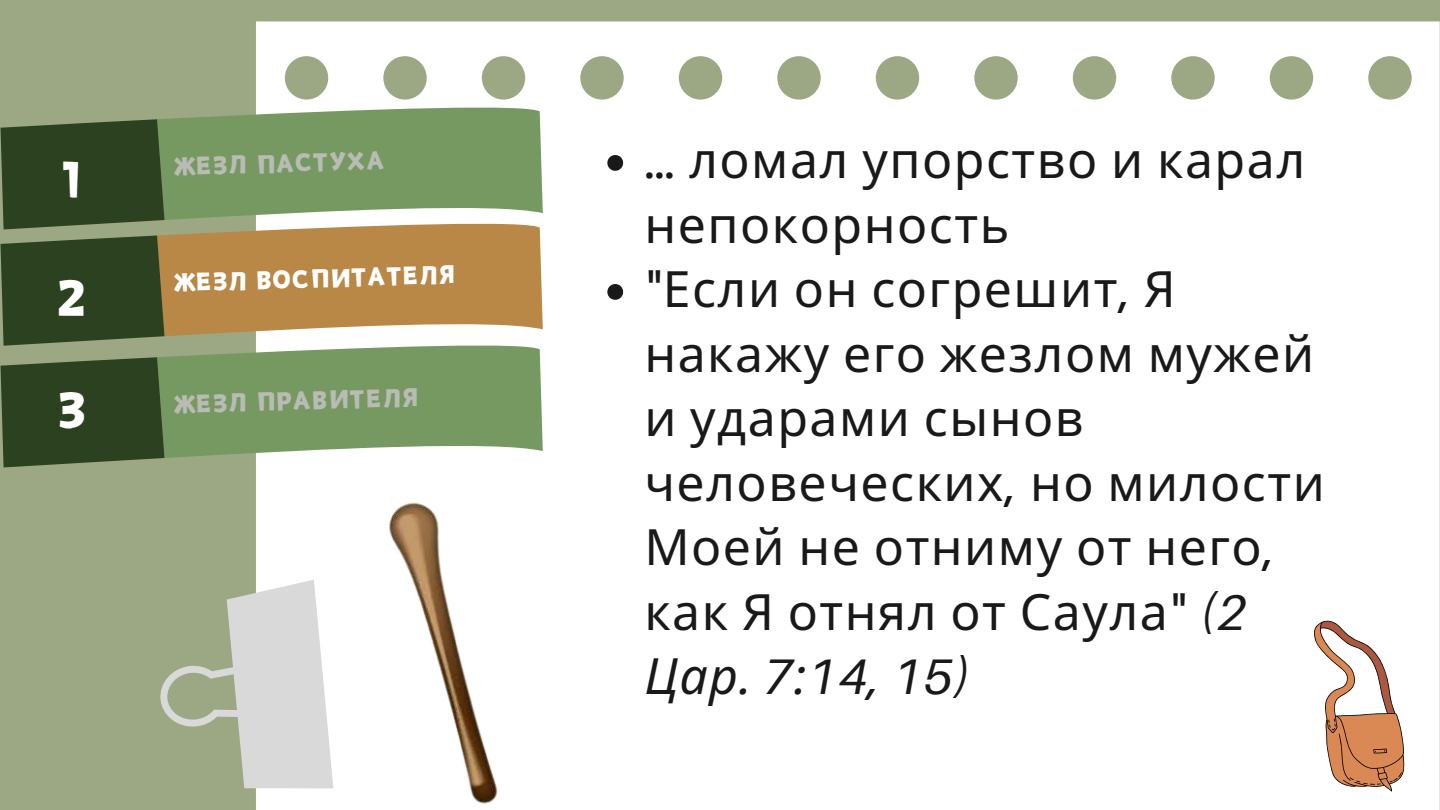
<style>
.page{position:relative;width:1440px;height:810px;background:#9ca884}
.page>*{position:absolute;margin:0;border:0;box-sizing:border-box;transform-origin:0 0}
.t1{font:50px/64.5px "Noto Sans";letter-spacing:.03em;color:#191919}
.t2{font:50px "Canva Joyful";color:#fff}
.t3{font:25px "Canva Joyful";color:#b9bbb5}
.t4{font:25px "Canva Joyful";color:#fff}
.s1{font-family:"Aileron"}
.s2{font-family:"Aileron";font-style:italic}
.s3{font-style:italic}
</style>
<div class="page">
<div style="left:256px;top:21px;width:1184px;height:789px;background:#fff"></div>
<svg style="left:160px;top:580px;width:173px;height:208px"></svg>
<svg style="left:607px;top:155px;width:16px;height:16px"></svg>
<svg style="left:607px;top:284px;width:16px;height:16px"></svg>
<svg style="left:0;top:105px;width:543px;height:362px;background:#808a5c"></svg>
<svg style="left:1314px;top:620px;width:90px;height:171px;background:#debda9"></svg>
<img style="left:359px;top:467px;width:162px;height:343px">
<p class="t2" style="left:60px;top:152px;width:25px">1</p>
<p class="t2" style="left:56px;top:271px;width:34px">2</p>
<p class="t2" style="left:56px;top:383px;width:34px">3</p>
<p class="t3" style="left:174px;top:154px;width:212px;rotate:-2deg">ЖЕЗЛ ПАСТУХА</p>
<p class="t4" style="left:174px;top:270px;width:283px;rotate:-2deg">ЖЕЗЛ ВОСПИТАТЕЛЯ</p>
<p class="t3" style="left:174px;top:392px;width:246px;rotate:-2deg">ЖЕЗЛ ПРАВИТЕЛЯ</p>
<p class="t1" style="left:644px;top:127px;width:662px"><span class="s1">…</span> ломал упорство и карал непокорность</p>
<p class="t1" style="left:644px;top:256px;width:682px"><span class="s1">"</span>Если он согрешит<span class="s1">,</span> Я накажу его жезлом мужей и ударами сынов человеческих<span class="s1">,</span> но милости<br>Моей не отниму от него<span class="s1">, </span>как Я отнял от Саула<span class="s1">"</span> <span class="s2">(2<br></span><span class="s3">Цар</span><span class="s2">. 7:14, 15)</span></p>
</div>
